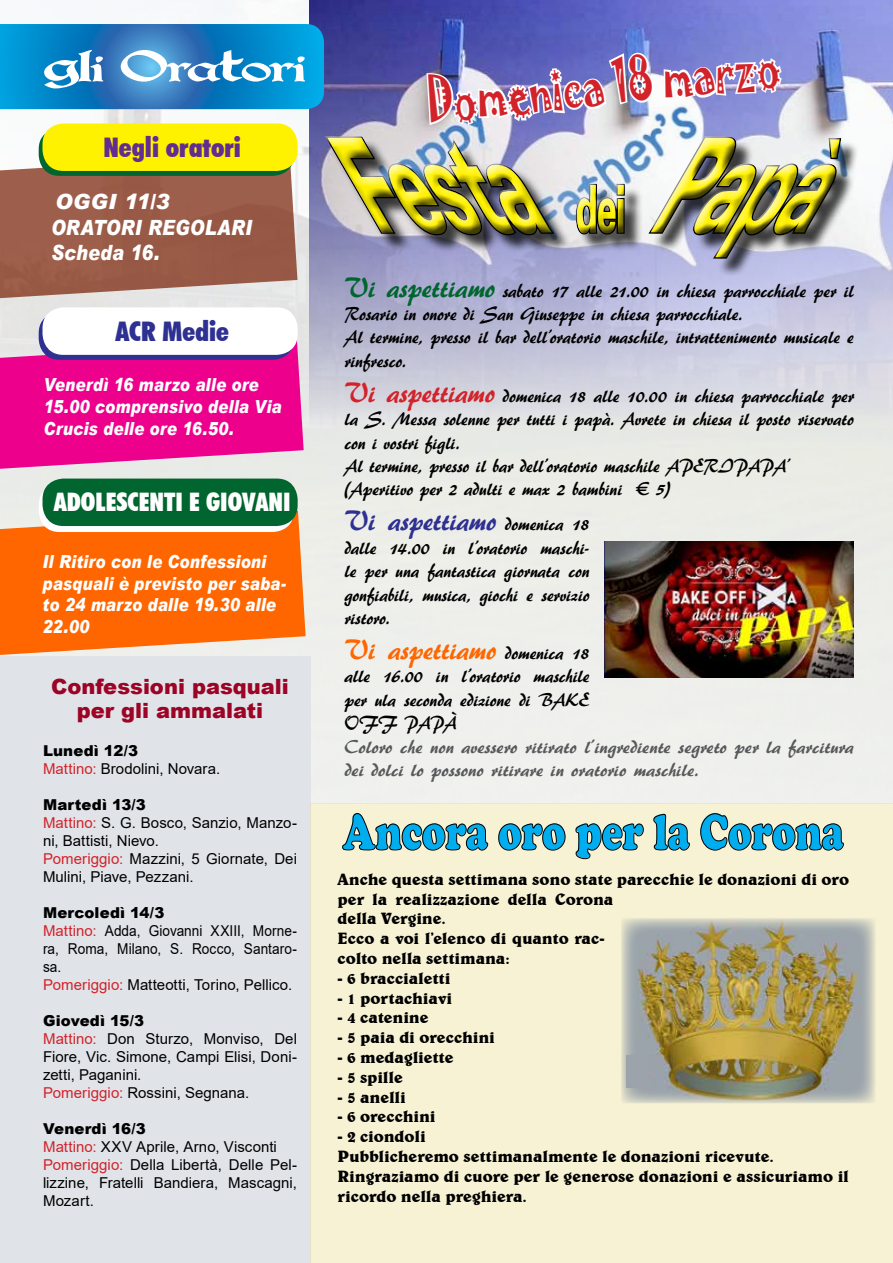
<style>
.page{position:relative;width:893px;height:1263px;background:#fff}
.page>*{position:absolute;margin:0;border:0;box-sizing:border-box;transform-origin:0 0}
.t1{font:italic 900 expanded 131.25px "Zurich BT";color:#fff200;scale:.42 1}
.t2{font:54.15px "Jokerman";color:#d2232a;scale:.71 1}
.t3{font:900 52.5px "Cooper";letter-spacing:-.005em;color:#00aeef;scale:.75 1}
.t4{font:43.5px "Gregorian";letter-spacing:-.005em;color:#fff;scale:1.25 1}
.t5{font:29.25px "ARBERKLEY";letter-spacing:-.01em;color:#2e3092;scale:.93 1}
.t6{font:29.25px "ARBERKLEY";letter-spacing:-.01em;color:#f60;scale:.93 1}
.t7{font:900 condensed 27px "Futura BT";color:#622d91}
.t8{font:900 condensed 27px "Futura BT";color:#2e3092}
.t9{font:900 condensed 25.5px "Futura BT";color:#fff}
.t10{font:900 21px/24px "Arial";color:#9c0325;text-align:center}
.t11{font:italic 900 21px/25.3px "Arial";letter-spacing:.015em;color:#fff}
.t12{font:19.5px/23.4px "ARBERKLEY";letter-spacing:-.005em;color:#000;scale:.93 1}
.t13{font:19.5px/23.4px "ARBERKLEY";color:#58595b}
.t14{font:italic 900 18px/21.8px "Arial";letter-spacing:.015em;color:#fff;scale:.84 1}
.t15{font:700 16.5px/19.8px "Belwe BT";letter-spacing:-.01em;color:#000}
.t16{font:15px/18px "Arial";letter-spacing:.005em;color:#000}
.t17{font:15px/18px "Arial";letter-spacing:.005em;color:#000;scale:.91 1}
.s1{font-weight:900}
.s2{color:#d2232a}
.s3{font-size:29.25px;color:#00652e}
.s4{font-size:29.25px;color:#d2232a}
.s5{font-size:19.5px;color:#000}
</style>
<div class="page">
<div style="left:0;top:0;width:893px;height:803px;background:#eeefea"></div>
<div style="left:0;top:657px;width:310px;height:606px;background:#e0e4e9"></div>
<svg style="left:0;top:340px;width:304px;height:129px;background:#eb1b96"></svg>
<div style="left:39px;top:312px;width:255px;height:48px;background:#2e3092;border-radius:21px"></div>
<div style="left:43px;top:307px;width:255px;height:48px;background:#fff;border-radius:21px"></div>
<svg style="left:0;top:511px;width:306px;height:144px;background:#fd7316"></svg>
<div style="left:39px;top:484px;width:255px;height:48px;background:#fff;border-radius:21px"></div>
<div style="left:43px;top:479px;width:255px;height:47px;background:#00652e;border-radius:21px"></div>
<img style="left:310px;top:0;width:583px;height:425px">
<div style="left:319px;top:131px;width:533px;height:139px;background:#000;opacity:.75"></div>
<img style="left:605px;top:541px;width:249px;height:136px">
<img style="left:0;top:20px;width:841px;height:283px">
<div style="left:310px;top:803px;width:583px;height:460px;background:#f7f2d4"></div>
<img style="left:621px;top:918px;width:254px;height:185px">
<img style="left:626px;top:1055px;width:26px;height:32px">
<svg style="left:342px;top:813px;width:146px;height:38px"></svg>
<svg style="left:498px;top:823px;width:68px;height:28px"></svg>
<svg style="left:575px;top:823px;width:69px;height:37px"></svg>
<svg style="left:653px;top:814px;width:37px;height:37px"></svg>
<svg style="left:700px;top:813px;width:144px;height:38px"></svg>
<h3 class="t4" style="left:42px;top:37px;width:211px">gli Oratori</h3>
<h3 class="t7" style="left:103px;top:131px;width:139px">NEGLI ORATORI</h3>
<p class="t11" style="left:51px;top:189px;width:203px">OGGI 11/3<br>ORATORI REGOLARI<br>Scheda 16.</p>
<h3 class="t8" style="left:115px;top:315px;width:115px">ACR MEDIE</h3>
<p class="t14" style="left:44px;top:374px;width:285px">Venerdì 16 marzo alle ore<br>15.00 comprensivo della Via<br>Crucis delle ore 16.50.</p>
<h3 class="t9" style="left:54px;top:486px;width:238px">ADOLESCENTI E GIOVANI</h3>
<p class="t14" style="left:43px;top:550px;width:292px">Il Ritiro con le Confessioni pasquali è previsto per saba&shy;to 24 marzo dalle 19.30 alle<br>22.00</p>
<p class="t10" style="left:51px;top:674px;width:239px">Confessioni pasquali per gli ammalati</p>
<p class="t16" style="left:43px;top:741px;width:179px"><span class="s1">Lunedì 12/3<br></span><span class="s2">Mattino:</span> Brodolini, Novara.</p>
<p class="t16" style="left:43px;top:795px;width:255px"><span class="s1">Martedì 13/3<br></span><span class="s2">Mattino:</span> S. G. Bosco, Sanzio, Manzo&shy;ni, Battisti, Nievo.<br><span class="s2">Pomeriggio:</span> Mazzini, 5 Giornate, Dei<br>Mulini, Piave, Pezzani.</p>
<p class="t17" style="left:43px;top:903px;width:281px"><span class="s1">Mercoledì 14/3<br></span><span class="s2">Mattino:</span> Adda, Giovanni XXIII, Morne&shy;ra, Roma, Milano, S. Rocco, Santaro&shy;sa.<br><span class="s2">Pomeriggio:</span> Matteotti, Torino, Pellico.</p>
<p class="t16" style="left:43px;top:1011px;width:256px"><span class="s1">Giovedì 15/3<br></span><span class="s2">Mattino:</span> Don Sturzo, Monviso, Del<br>Fiore, Vic. Simone, Campi Elisi, Doni&shy;zetti, Paganini.<br><span class="s2">Pomeriggio:</span> Rossini, Segnana.</p>
<p class="t16" style="left:43px;top:1119px;width:256px"><span class="s1">Venerdì 16/3<br></span><span class="s2">Mattino:</span> XXV Aprile, Arno, Visconti<br><span class="s2">Pomeriggio:</span> Della Libertà, Delle Pel&shy;lizzine, Fratelli Bandiera, Mascagni,<br>Mozart.</p>
<h2 class="t2" style="left:422px;top:63px;width:502px;rotate:-6deg">Domenica 18 marzo</h2>
<h1 class="t1" style="left:646px;top:108px;width:598px">Papà</h1>
<p class="t12" style="left:344px;top:279px;width:549px"><span class="s3">Vi aspettiamo</span> sabato 17 alle 21.00 in chiesa parrocchiale per il Rosario in onore di San Giuseppe in chiesa parrocchiale.<br>Al termine, presso il bar dell’oratorio maschile, intrattenimento musicale e rinfresco.</p>
<p class="t12" style="left:344px;top:384px;width:549px"><span class="s4">Vi aspettiamo</span> domenica 18 alle 10.00 in chiesa parrocchiale per la S. Messa solenne per tutti i papà. Avrete in chiesa il posto riservato con i vostri figli.<br>Al termine, presso il bar dell’oratorio maschile APERIPAPa ’ (Aperitivo per 2 adulti e max 2 bambini € 5)</p>
<h3 class="t5" style="left:344px;top:503px;width:265px">Vi aspettiamo <span class="s5">domenica 18</span></h3>
<p class="t12" style="left:344px;top:536px;width:265px;text-align:justify">dalle 14.00 in l’oratorio maschi&shy;le per una fantastica giornata con gonfiabili, musica, giochi e servizio ristoro.</p>
<h3 class="t6" style="left:344px;top:632px;width:265px">Vi aspettiamo <span class="s5">domenica 18</span></h3>
<p class="t12" style="left:344px;top:665px;width:265px;text-align:justify">alle 16.00 in l’oratorio maschile per ula seconda edizione di BAKE OFF PAPà</p>
<p class="t13" style="left:344px;top:735px;width:511px">Coloro che non avessero ritirato l’ingrediente segreto per la farcitura dei dolci lo possono ritirare in oratorio maschile.</p>
<h3 class="t3" style="left:343px;top:801px;width:670px">Ancora oro per la Corona</h3>
<p class="t15" style="left:338px;top:869px;width:513px">Anche questa settimana sono state parecchie le donazioni di oro per la realizzazione della Corona<br>della Vergine.<br>Ecco a voi l’elenco di quanto rac-<br>colto nella settimana:</p>
<p class="t15" style="left:338px;top:968px;width:115px">- 6 braccialetti</p>
<p class="t15" style="left:338px;top:988px;width:116px">- 1 portachiavi</p>
<p class="t15" style="left:338px;top:1007px;width:93px">- 4 catenine</p>
<p class="t15" style="left:338px;top:1027px;width:159px">- 5 paia di orecchini</p>
<p class="t15" style="left:338px;top:1047px;width:117px">- 6 medagliette</p>
<p class="t15" style="left:338px;top:1067px;width:67px">- 5 spille</p>
<p class="t15" style="left:338px;top:1087px;width:70px">- 5 anelli</p>
<p class="t15" style="left:338px;top:1106px;width:100px">- 6 orecchini</p>
<p class="t15" style="left:338px;top:1126px;width:513px">- 2 ciondoli<br>Pubblicheremo settimanalmente le donazioni ricevute.<br>Ringraziamo di cuore per le generose donazioni e assicuriamo il ricordo nella preghiera.</p>
</div>
